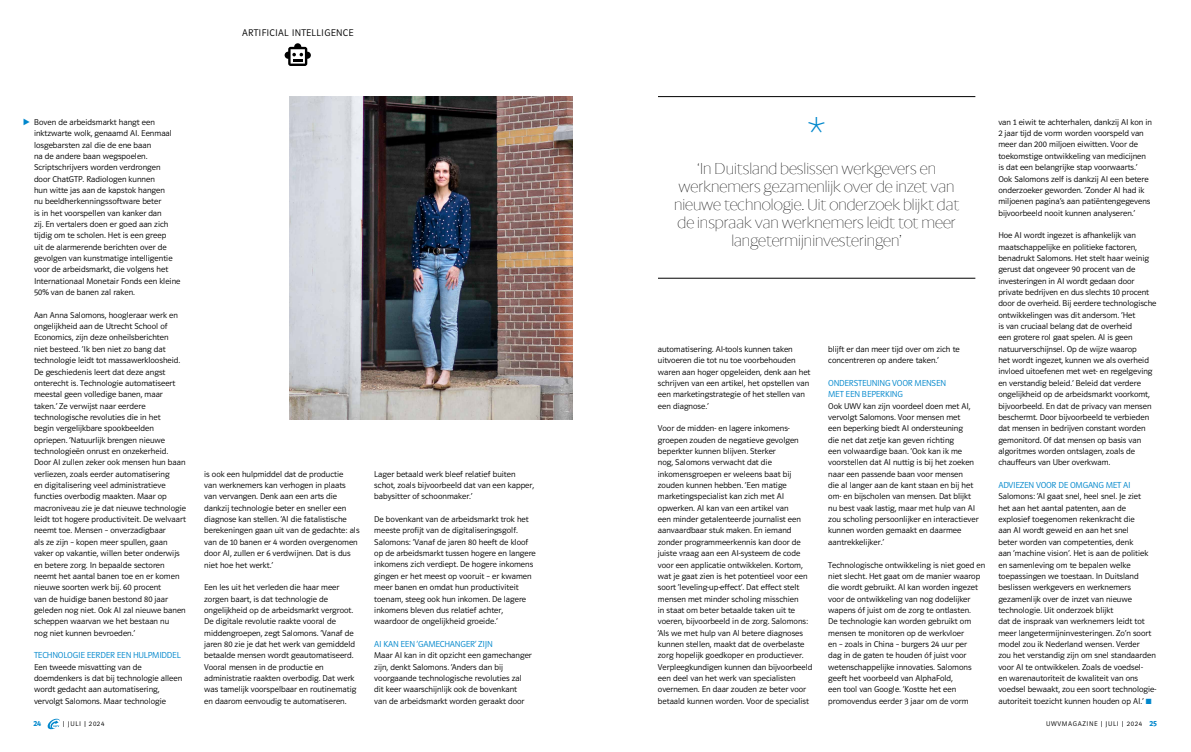
<style>
.page{position:relative;width:1191px;height:752px;background:#fff}
.page>*{position:absolute;margin:0;border:0;box-sizing:border-box;transform-origin:0 0}
.t1{font:47px "Berlingske Sans Tn";color:#0087cc}
.t2{font:16px/18px "Berlingske Sans Tn";color:#000;text-align:center}
.t3{font:300 10px "UWV Sans 2010";letter-spacing:.03em;color:#000}
.t4{font:300 9px/11.3px "UWV Sans 2010";letter-spacing:-.02em;color:#0087cc}
.t5{font:300 8.7px/11.3px "UWV Sans 2010";color:#000}
.t6{font:700 8px "UWV Sans 2010";color:#0087cc}
.t7{font:300 7px "UWV Sans 2010";letter-spacing:.095em;color:#000}
.s1{font-weight:700;font-size:8px;color:#0087cc}
</style>
<div class="page">
<svg style="left:48px;top:718px;width:12px;height:10px"></svg>
<svg style="left:285px;top:43px;width:26px;height:23px"></svg>
<img style="left:289px;top:96px;width:284px;height:324px">
<hr style="left:658px;top:96px;width:317px;height:1px;background:#000">
<hr style="left:658px;top:278px;width:317px;height:1px;background:#000">
<p class="t3" style="left:242px;top:27px;width:113px">ARTIFICIAL INTELLIGENCE</p>
<p class="t5" style="left:34px;top:116px;width:148px">Boven de arbeidsmarkt hangt een inktzwarte wolk, genaamd AI. Eenmaal losgebarsten zal die de ene baan<br>na de andere baan wegspoelen.<br>Scriptschrijvers worden verdrongen<br>door ChatGTP. Radiologen kunnen<br>hun witte jas aan de kapstok hangen<br>nu beeldherkenningssoftware beter<br>is in het voorspellen van kanker dan<br>zij. En vertalers doen er goed aan zich tijdig om te scholen. Het is een greep<br>uit de alarmerende berichten over de gevolgen van kunstmatige intelligentie voor de arbeidsmarkt, die volgens het Internationaal Monetair Fonds een kleine 50% van de banen zal raken.</p>
<p class="t5" style="left:34px;top:309px;width:154px">Aan Anna Salomons, hoogleraar werk en ongelijkheid aan de Utrecht School of Economics, zijn deze onheilsberichten<br>niet besteed. ‘Ik ben niet zo bang dat technologie leidt tot massawerkloosheid.<br>De geschiedenis leert dat deze angst onterecht is. Technologie automatiseert meestal geen volledige banen, maar taken.’ Ze verwijst naar eerdere technologische revoluties die in het<br>begin vergelijkbare spookbeelden opriepen. ‘Natuurlijk brengen nieuwe technologieën onrust en onzekerheid.<br>Door AI zullen zeker ook mensen hun baan verliezen, zoals eerder automatisering<br>en digitalisering veel administratieve functies overbodig maakten. Maar op macroniveau zie je dat nieuwe technologie leidt tot hogere productiviteit. De welvaart neemt toe. Mensen – onverzadigbaar<br>als ze zijn – kopen meer spullen, gaan vaker op vakantie, willen beter onderwijs en betere zorg. In bepaalde sectoren neemt het aantal banen toe en er komen nieuwe soorten werk bij. 60 procent<br>van de huidige banen bestond 80 jaar geleden nog niet. Ook AI zal nieuwe banen scheppen waarvan we het bestaan nu<br>nog niet kunnen bevroeden.’</p>
<p class="t4" style="left:34px;top:649px;width:148px">TECHNOLOGIE EERDER EEN HULPMIDDEL</p>
<p class="t5" style="left:34px;top:661px;width:150px">Een tweede misvatting van de doemdenkers is dat bij technologie alleen wordt gedacht aan automatisering, vervolgt Salomons. Maar technologie</p>
<p class="t5" style="left:204px;top:468px;width:157px">is ook een hulpmiddel dat de productie<br>van werknemers kan verhogen in plaats van vervangen. Denk aan een arts die dankzij technologie beter en sneller een diagnose kan stellen. ‘Al die fatalistische berekeningen gaan uit van de gedachte: als van de 10 banen er 4 worden overgenomen door AI, zullen er 6 verdwijnen. Dat is dus niet hoe het werkt.’</p>
<p class="t5" style="left:204px;top:581px;width:154px">Een les uit het verleden die haar meer zorgen baart, is dat technologie de ongelijkheid op de arbeidsmarkt vergroot.<br>De digitale revolutie raakte vooral de middengroepen, zegt Salomons. ‘Vanaf de jaren 80 zie je dat het werk van gemiddeld betaalde mensen wordt geautomatiseerd.<br>Vooral mensen in de productie en administratie raakten overbodig. Dat werk was tamelijk voorspelbaar en routinematig en daarom eenvoudig te automatiseren.</p>
<p class="t5" style="left:374px;top:468px;width:161px">Lager betaald werk bleef relatief buiten schot, zoals bijvoorbeeld dat van een kapper, babysitter of schoonmaker.’</p>
<p class="t5" style="left:374px;top:513px;width:163px">De bovenkant van de arbeidsmarkt trok het meeste profijt van de digitaliseringsgolf.<br>Salomons: ‘Vanaf de jaren 80 heeft de kloof op de arbeidsmarkt tussen hogere en langere inkomens zich verdiept. De hogere inkomens gingen er het meest op vooruit – er kwamen meer banen en omdat hun productiviteit toenam, steeg ook hun inkomen. De lagere inkomens bleven dus relatief achter, waardoor de ongelijkheid groeide.’</p>
<p class="t4" style="left:374px;top:638px;width:120px">AI KAN EEN ‘GAMECHANGER’ ZIJN</p>
<p class="t5" style="left:374px;top:649px;width:159px">Maar AI kan in dit opzicht een gamechanger zijn, denkt Salomons. ‘Anders dan bij voorgaande technologische revoluties zal dit keer waarschijnlijk ook de bovenkant van de arbeidsmarkt worden geraakt door</p>
<h1 class="t1" style="left:807px;top:98px;width:21px">*</h1>
<h2 class="t2" style="left:674px;top:159px;width:287px">‘In Duitsland beslissen werkgevers en werknemers gezamenlijk over de inzet van nieuwe technologie. Uit onderzoek blijkt dat de inspraak van werknemers leidt tot meer langetermijninvesteringen’</h2>
<p class="t5" style="left:658px;top:343px;width:154px">automatisering. AI-tools kunnen taken uitvoeren die tot nu toe voorbehouden waren aan hoger opgeleiden, denk aan het schrijven van een artikel, het opstellen van een marketingstrategie of het stellen van een diagnose.’</p>
<p class="t5" style="left:658px;top:422px;width:156px">Voor de midden- en lagere inkomens&shy;groepen zouden de negatieve gevolgen beperkter kunnen blijven. Sterker<br>nog, Salomons verwacht dat die inkomensgroepen er weleens baat bij zouden kunnen hebben. ‘Een matige marketingspecialist kan zich met AI opwerken. AI kan van een artikel van<br>een minder getalenteerde journalist een aanvaardbaar stuk maken. En iemand zonder programmeerkennis kan door de juiste vraag aan een AI-systeem de code voor een applicatie ontwikkelen. Kortom, wat je gaat zien is het potentieel voor een soort ‘leveling-up-effect’. Dat effect stelt mensen met minder scholing misschien<br>in staat om beter betaalde taken uit te voeren, bijvoorbeeld in de zorg. Salomons: ‘Als we met hulp van Al betere diagnoses kunnen stellen, maakt dat de overbelaste zorg hopelijk goedkoper en productiever.<br>Verpleegkundigen kunnen dan bijvoorbeeld een deel van het werk van specialisten overnemen. En daar zouden ze beter voor betaald kunnen worden. Voor de specialist</p>
<p class="t5" style="left:828px;top:343px;width:133px">blijft er dan meer tijd over om zich te concentreren op andere taken.’</p>
<p class="t4" style="left:828px;top:377px;width:119px">ONDERSTEUNING VOOR MENSEN<br>MET EEN BEPERKING</p>
<p class="t5" style="left:828px;top:400px;width:152px">Ook UWV kan zijn voordeel doen met AI, vervolgt Salomons. Voor mensen met<br>een beperking biedt AI ondersteuning<br>die net dat zetje kan geven richting<br>een volwaardige baan. ‘Ook kan ik me voorstellen dat AI nuttig is bij het zoeken naar een passende baan voor mensen<br>die al langer aan de kant staan en bij het om- en bijscholen van mensen. Dat blijkt nu best vaak lastig, maar met hulp van AI zou scholing persoonlijker en interactiever kunnen worden gemaakt en daarmee aantrekkelijker.’</p>
<p class="t5" style="left:828px;top:558px;width:159px">Technologische ontwikkeling is niet goed en niet slecht. Het gaat om de manier waarop die wordt gebruikt. AI kan worden ingezet voor de ontwikkeling van nog dodelijker wapens óf juist om de zorg te ontlasten.<br>De technologie kan worden gebruikt om mensen te monitoren op de werkvloer<br>en – zoals in China – burgers 24 uur per<br>dag in de gaten te houden óf juist voor wetenschappelijke innovaties. Salomons geeft het voorbeeld van AlphaFold,<br>een tool van Google. ‘Kostte het een promovendus eerder 3 jaar om de vorm</p>
<p class="t5" style="left:998px;top:116px;width:155px">van 1 eiwit te achterhalen, dankzij AI kon in 2 jaar tijd de vorm worden voorspeld van meer dan 200 miljoen eiwitten. Voor de toekomstige ontwikkeling van medicijnen is dat een belangrijke stap voorwaarts.’ Ook Salomons zelf is dankzij AI een betere onderzoeker geworden. ‘Zonder AI had ik miljoenen pagina’s aan patiëntengegevens bijvoorbeeld nooit kunnen analyseren.’</p>
<p class="t5" style="left:998px;top:230px;width:160px">Hoe AI wordt ingezet is afhankelijk van maatschappelijke en politieke factoren, benadrukt Salomons. Het stelt haar weinig gerust dat ongeveer 90 procent van de investeringen in AI wordt gedaan door private bedrijven en dus slechts 10 procent door de overheid. Bij eerdere technologische ontwikkelingen was dit andersom. ‘Het<br>is van cruciaal belang dat de overheid<br>een grotere rol gaat spelen. AI is geen natuurverschijnsel. Op de wijze waarop<br>het wordt ingezet, kunnen we als overheid invloed uitoefenen met wet- en regelgeving en verstandig beleid.’ Beleid dat verdere ongelijkheid op de arbeidsmarkt voorkomt, bijvoorbeeld. En dat de privacy van mensen beschermt. Door bijvoorbeeld te verbieden dat mensen in bedrijven constant worden gemonitord. Of dat mensen op basis van algoritmes worden ontslagen, zoals de chauffeurs van Uber overkwam.</p>
<p class="t4" style="left:998px;top:479px;width:134px">ADVIEZEN VOOR DE OMGANG MET AI</p>
<p class="t5" style="left:998px;top:490px;width:159px">Salomons: ‘AI gaat snel, heel snel. Je ziet<br>het aan het aantal patenten, aan de explosief toegenomen rekenkracht die<br>aan AI wordt geweid en aan het snel<br>beter worden van competenties, denk<br>aan ‘machine vision’. Het is aan de politiek en samenleving om te bepalen welke toepassingen we toestaan. In Duitsland beslissen werkgevers en werknemers gezamenlijk over de inzet van nieuwe technologie. Uit onderzoek blijkt<br>dat de inspraak van werknemers leidt tot meer langetermijninvesteringen. Zo’n soort model zou ik Nederland wensen. Verder<br>zou het verstandig zijn om snel standaarden voor AI te ontwikkelen. Zoals de voedsel-<br>en warenautoriteit de kwaliteit van ons voedsel bewaakt, zou een soort technologie&shy;autoriteit toezicht kunnen houden op AI.’</p>
<p class="t6" style="left:34px;top:719px;width:9px">24</p>
<p class="t7" style="left:63px;top:720px;width:43px">| JULI | 2024</p>
<p class="t7" style="left:1046px;top:720px;width:112px">UWVMAGAZINE | JULI | 2024 <span class="s1">25</span></p>
</div>
